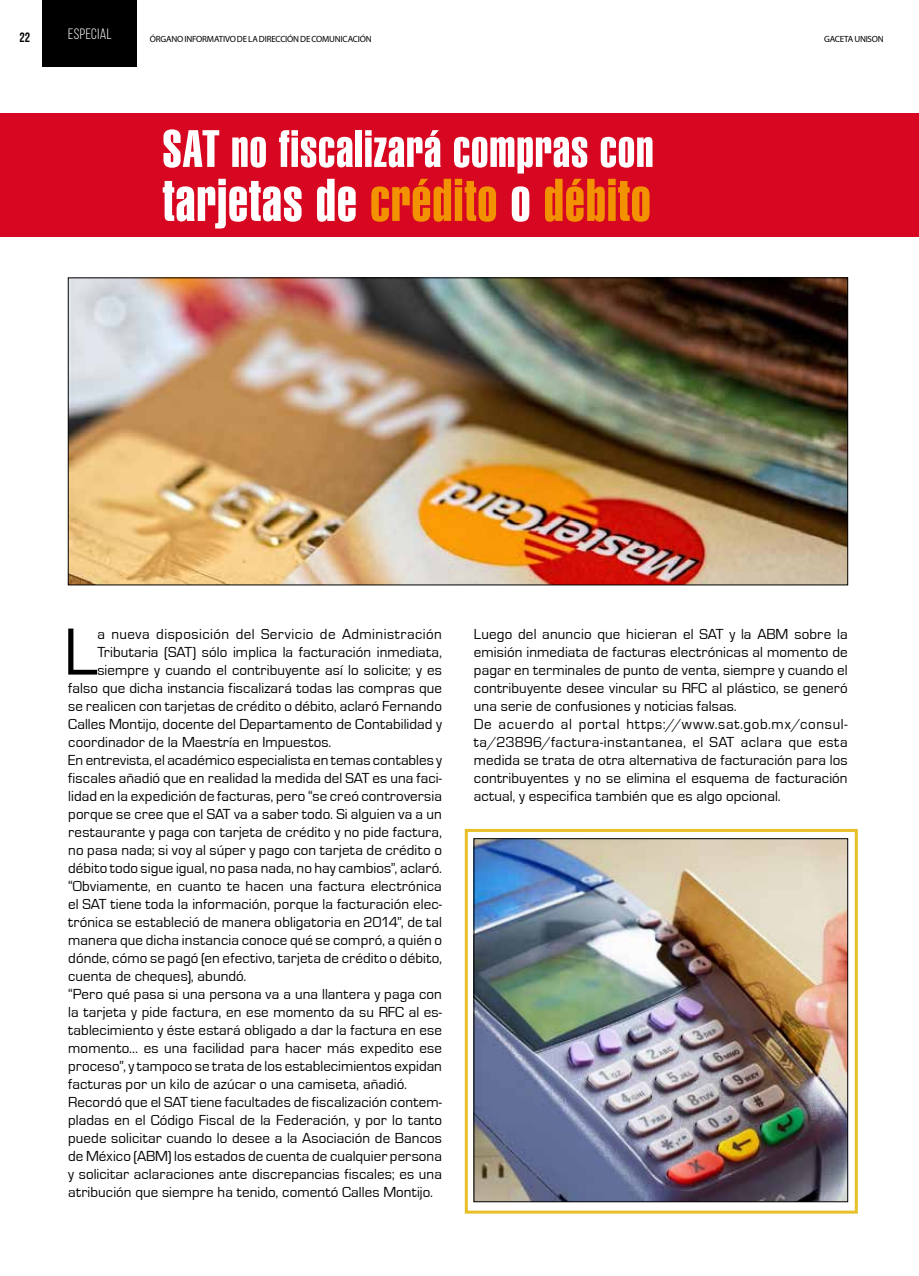
<style>
.page{position:relative;width:919px;height:1276px;background:#fff}
.page>*{position:absolute;margin:0;border:0;box-sizing:border-box;transform-origin:0 0}
.t1{font:69px "Eurostile";color:#000}
.t2{font:58.5px "Swiss 911 BT Extra Compressed";letter-spacing:.02em;color:#f39200}
.t3{font:51px "Swiss 911 BT Extra Compressed";letter-spacing:.02em;color:#fff}
.t4{font:15px/18px "Eurostile";letter-spacing:.005em;color:#000}
.t5{font:15px "Eurostile";letter-spacing:.03em;color:#000}
.t6{font:15px "Bebas Neue";letter-spacing:.035em;color:#fff}
.t7{font:700 13.5px "Bebas Neue";color:#000}
.t8{font:9px "Myriad Pro";letter-spacing:-.02em;color:#000}
.s1{color:#fff}
</style>
<div class="page">
<div style="left:43px;top:0;width:94px;height:66px;background:#000"></div>
<div style="left:0;top:113px;width:918px;height:123px;background:#d70721"></div>
<div style="left:465px;top:829px;width:392px;height:384px;border:3px solid #e7c028"></div>
<img style="left:70px;top:279px;width:776px;height:304px">
<img style="left:475px;top:840px;width:371px;height:360px">
<div style="left:473px;top:838px;width:375px;height:364px;border:1px solid #000"></div>
<p class="t6" style="left:68px;top:25px;width:45px">ESPECIAL</p>
<p class="t7" style="left:19px;top:30px;width:12px">22</p>
<p class="t8" style="left:150px;top:34px;width:223px">ÓRGANO INFORMATIVO DE LA DIRECCIÓN DE COMUNICACIÓN</p>
<p class="t8" style="left:824px;top:34px;width:61px">GACETA UNISON</p>
<h3 class="t3" style="left:163px;top:120px;width:492px">SAT no fiscalizará compras con</h3>
<h2 class="t2" style="left:163px;top:167px;width:489px"><span class="s1">tarjetas de</span> crédito <span class="s1">o</span> débito</h2>
<h1 class="t1" style="left:64px;top:615px;width:35px">L</h1>
<p class="t5" style="left:97px;top:625px;width:346px">a nueva disposición del Servicio de Administración</p>
<p class="t4" style="left:97px;top:643px;width:346px">Tributaria (SAT) sólo implica la facturación inmediata,</p>
<p class="t4" style="left:97px;top:661px;width:346px">siempre y cuando el contribuyente así lo solicite; y es</p>
<p class="t4" style="left:68px;top:679px;width:375px">falso que dicha instancia fiscalizará todas las compras que</p>
<p class="t4" style="left:68px;top:697px;width:375px">se realicen con tarjetas de crédito o débito, aclaró Fernando</p>
<p class="t4" style="left:68px;top:715px;width:375px">Calles Montijo, docente del Departamento de Contabilidad y</p>
<p class="t4" style="left:68px;top:733px;width:265px">coordinador de la Maestría en Impuestos.</p>
<p class="t4" style="left:68px;top:751px;width:375px">En entrevista, el académico especialista en temas contables y</p>
<p class="t4" style="left:68px;top:769px;width:375px">fiscales añadió que en realidad la medida del SAT es una faci-</p>
<p class="t4" style="left:68px;top:787px;width:375px">lidad en la expedición de facturas, pero “se creó controversia</p>
<p class="t4" style="left:68px;top:805px;width:375px">porque se cree que el SAT va a saber todo. Si alguien va a un</p>
<p class="t4" style="left:68px;top:823px;width:375px">restaurante y paga con tarjeta de crédito y no pide factura,</p>
<p class="t4" style="left:68px;top:841px;width:375px">no pasa nada; si voy al súper y pago con tarjeta de crédito o</p>
<p class="t4" style="left:68px;top:859px;width:375px">débito todo sigue igual, no pasa nada, no hay cambios”, aclaró.</p>
<p class="t4" style="left:68px;top:877px;width:375px">“Obviamente, en cuanto te hacen una factura electrónica</p>
<p class="t4" style="left:68px;top:895px;width:375px">el SAT tiene toda la información, porque la facturación elec-</p>
<p class="t4" style="left:68px;top:913px;width:375px">trónica se estableció de manera obligatoria en 2014”, de tal</p>
<p class="t4" style="left:68px;top:931px;width:375px">manera que dicha instancia conoce qué se compró, a quién o</p>
<p class="t4" style="left:68px;top:949px;width:375px">dónde, cómo se pagó (en efectivo, tarjeta de crédito o débito,</p>
<p class="t4" style="left:68px;top:967px;width:180px">cuenta de cheques), abundó.</p>
<p class="t4" style="left:68px;top:985px;width:375px">“Pero qué pasa si una persona va a una llantera y paga con</p>
<p class="t4" style="left:68px;top:1003px;width:375px">la tarjeta y pide factura, en ese momento da su RFC al es-</p>
<p class="t4" style="left:68px;top:1021px;width:375px">tablecimiento y éste estará obligado a dar la factura en ese</p>
<p class="t4" style="left:68px;top:1039px;width:375px">momento… es una facilidad para hacer más expedito ese</p>
<p class="t4" style="left:68px;top:1057px;width:375px">proceso”, y tampoco se trata de los establecimientos expidan</p>
<p class="t4" style="left:68px;top:1075px;width:340px">facturas por un kilo de azúcar o una camiseta, añadió.</p>
<p class="t4" style="left:68px;top:1093px;width:375px">Recordó que el SAT tiene facultades de fiscalización contem-</p>
<p class="t4" style="left:68px;top:1111px;width:375px">pladas en el Código Fiscal de la Federación, y por lo tanto</p>
<p class="t4" style="left:68px;top:1129px;width:375px">puede solicitar cuando lo desee a la Asociación de Bancos</p>
<p class="t4" style="left:68px;top:1147px;width:375px">de México (ABM) los estados de cuenta de cualquier persona</p>
<p class="t4" style="left:68px;top:1165px;width:375px">y solicitar aclaraciones ante discrepancias fiscales; es una</p>
<p class="t4" style="left:68px;top:1183px;width:366px">atribución que siempre ha tenido, comentó Calles Montijo.</p>
<p class="t4" style="left:474px;top:625px;width:375px">Luego del anuncio que hicieran el SAT y la ABM sobre la emisión inmediata de facturas electrónicas al momento de pagar en terminales de punto de venta, siempre y cuando el contribuyente desee vincular su RFC al plástico, se generó una serie de confusiones y noticias falsas.<br>De acuerdo al portal https://www.sat.gob.mx/consul&shy;ta/23896/factura-instantanea, el SAT aclara que esta medida se trata de otra alternativa de facturación para los contribuyentes y no se elimina el esquema de facturación actual, y especifica también que es algo opcional.</p>
</div>
